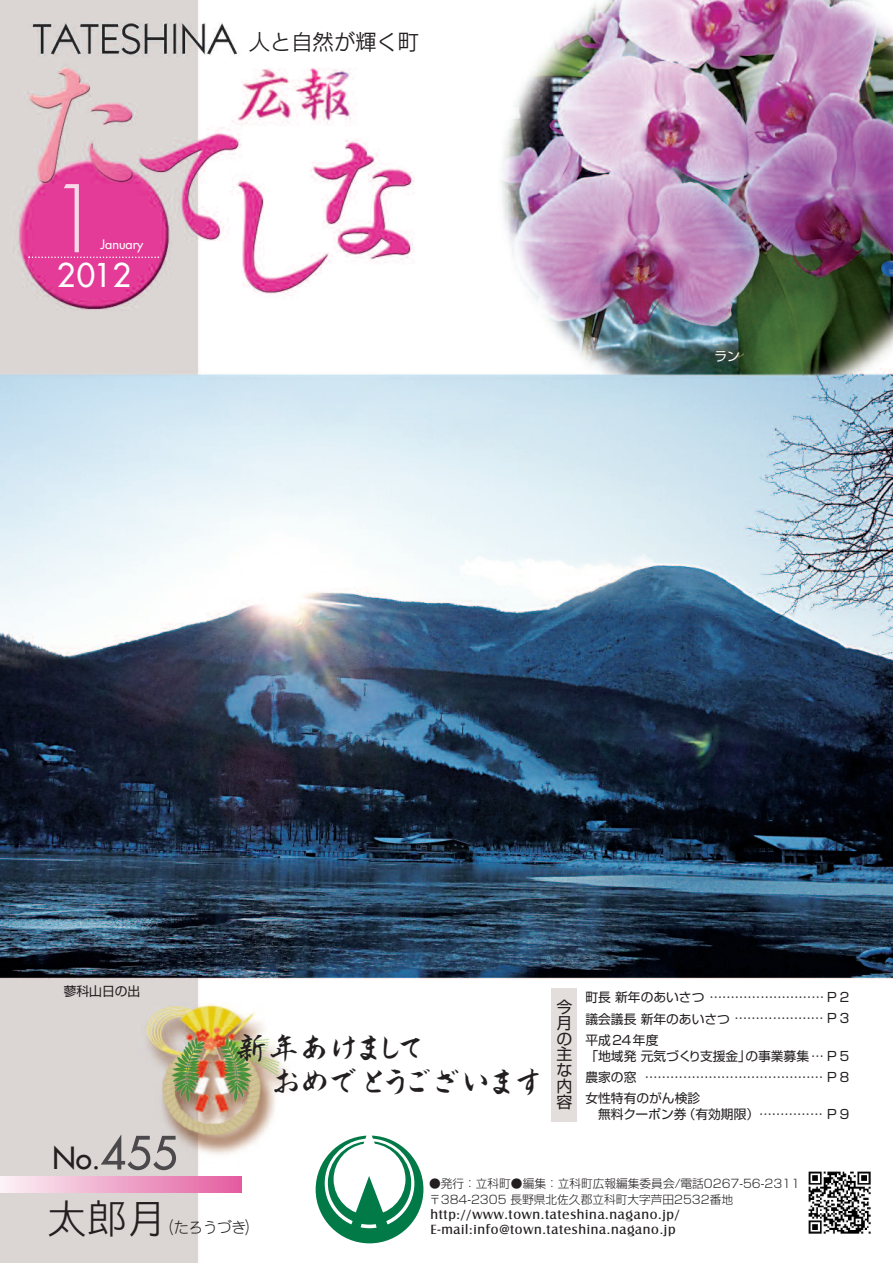
<style>
.page{position:relative;width:893px;height:1263px;background:#fff}
.page>*{position:absolute;margin:0;border:0;box-sizing:border-box;transform-origin:0 0}
.t1{font:40.35px "DF Gothic P Std W3";color:#231f20}
.t2{font:31.95px "Futura";color:#fff}
.t3{font:500 29.7px/34px "Kaku Gyo Std";letter-spacing:-.08em;color:#231f20}
.t4{font:29.7px "Futura";color:#231f20}
.t5{font:21.3px "New Rodin CID M";color:#231f20}
.t6{font:15.9px "DF Gothic P Std W3";letter-spacing:-.1em;color:#231f20}
.t7{font:15.9px/15.8px "Shin Go Pro";color:#231f20;text-align:justify}
.t8{font:13.8px/15.5px "Castle EF";letter-spacing:.05em;color:#231f20}
.t9{font:12.75px/21.3px "Shin Go Pro";color:#231f20;text-align:justify}
.t10{font:12.75px "Futura";color:#fff}
.t11{font:12.75px "Shin Go Pro";color:#fff}
.t12{font:300 11.7px/15.5px "Shin Go Pro";color:#231f20}
</style>
<div class="page">
<img style="left:0;top:0;width:893px;height:1263px">
<div style="left:0;top:1176px;width:241px;height:17px;background:linear-gradient(to right,#fbf3f6,#e45da0)"></div>
<img style="left:101px;top:1134px;width:75px;height:36px">
<svg style="left:316px;top:1135px;width:107px;height:108px"></svg>
<img style="left:64px;top:184px;width:15px;height:68px">
<svg style="left:28px;top:256px;width:131px;height:2px"></svg>
<img style="left:801px;top:1164px;width:76px;height:76px">
<div style="left:552px;top:988px;width:25px;height:133px;background:#e3dedc"></div>
<p class="t10" style="left:101px;top:238px;width:44px">January</p>
<h2 class="t2" style="left:57px;top:259px;width:76px">2012</h2>
<h3 class="t5" style="left:249px;top:29px;width:172px">人と自然が輝く町</h3>
<p class="t11" style="left:714px;top:346px;width:27px">ラン</p>
<p class="t9" style="left:64px;top:979px;width:78px">蓼科山日の出</p>
<h3 class="t4" style="left:52px;top:1144px;width:50px">No.</h3>
<h1 class="t1" style="left:46px;top:1196px;width:123px">太郎月</h1>
<h3 class="t3" style="left:271px;top:1028px;width:275px;text-indent:-34px">新年あけまして<br>おめでとうございます</h3>
<p class="t7" style="left:556px;top:997px;width:17px">今月の主な内容</p>
<p class="t9" style="left:585px;top:985px;width:267px">町長新年のあいさつ ………………………Ｐ２議会議長新年のあいさつ …………………Ｐ３平成２４年度</p>
<p class="t9" style="left:585px;top:1044px;width:267px;text-align:left">「地域発元気づくり支援金」の事業募集 …Ｐ５農家の窓<br>女性特有のがん検診</p>
<p class="t9" style="left:598px;top:1102px;width:254px">無料クーポン券（有効期限）…………… Ｐ９</p>
<p class="t9" style="left:645px;top:1065px;width:208px">…………………………………… Ｐ８</p>
<p class="t6" style="left:158px;top:1218px;width:105px">（たろうづき）</p>
<p class="t12" style="left:429px;top:1174px;width:372px">●発行：立科町●編集：立科町広報編集委員会/電話0267-56-2311〒384-2305 長野県北佐久郡立科町大字芦田2532番地</p>
<p class="t8" style="left:430px;top:1206px;width:251px">http://www.town.tateshina.nagano.jp/<br>E-mail:info@town.tateshina.nagano.jp</p>
</div>
